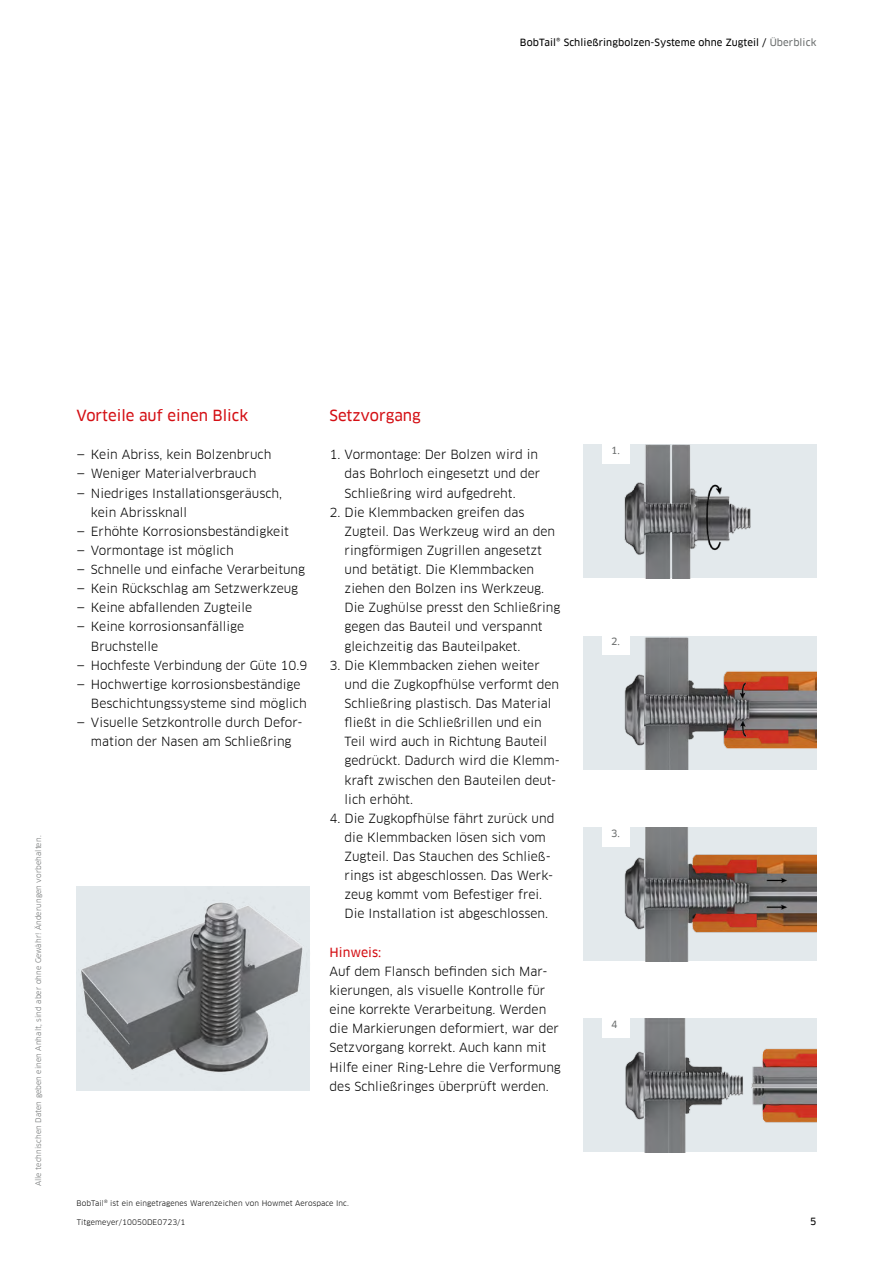
<style>
.page{position:relative;width:893px;height:1263px;background:#fff}
.page>*{position:absolute;margin:0;border:0;box-sizing:border-box;transform-origin:0 0}
.t1{font:15px "Clan Offc Pro News";color:#d40f14}
.t2{font:12.3px/19.2px "Clan Offc Pro";color:#000}
.t3{font:12.3px "Clan Offc Pro News";color:#d40f14}
.t4{font:9.75px "Clan Offc Pro News";letter-spacing:.01em;color:#000}
.t5{font:9.75px "Clan Offc Pro News";color:#6b6e6e}
.t6{font:7.5px "Clan Offc Pro";letter-spacing:.01em;color:#000}
.t7{font:7.5px "Clan Offc Pro";letter-spacing:.01em;color:#6b6e6e}
.s1{color:#6b6e6e}
</style>
<div class="page">
<div style="left:583px;top:444px;width:233px;height:134px;background:#e3e9ec"></div>
<img style="left:615px;top:444px;width:136px;height:134px">
<div style="left:583px;top:636px;width:233px;height:134px;background:#e3e9ec"></div>
<img style="left:624px;top:637px;width:192px;height:133px">
<div style="left:583px;top:827px;width:233px;height:134px;background:#e3e9ec"></div>
<img style="left:618px;top:827px;width:198px;height:134px">
<div style="left:583px;top:1018px;width:233px;height:134px;background:#e3e9ec"></div>
<img style="left:602px;top:1018px;width:214px;height:134px">
<div style="left:602px;top:425px;width:28px;height:38px;background:#fff"></div>
<div style="left:602px;top:617px;width:28px;height:38px;background:#fff"></div>
<div style="left:602px;top:808px;width:28px;height:38px;background:#fff"></div>
<div style="left:602px;top:999px;width:28px;height:38px;background:#fff"></div>
<img style="left:77px;top:887px;width:233px;height:204px">
<p class="t4" style="left:520px;top:37px;width:298px">BobTail® Schließringbolzen-Systeme ohne Zugteil / <span class="s1">Überblick</span></p>
<p class="t7" style="left:34px;top:1186px;width:352px;rotate:-90deg">Alle technischen Daten geben einen Anhalt, sind aber ohne Gewähr! Änderungen vorbehalten.</p>
<p class="t1" style="left:77px;top:407px;width:173px">Vorteile auf einen Blick</p>
<p class="t2" style="left:77px;top:445px;width:196px">— Kein Abriss, kein Bolzenbruch</p>
<p class="t2" style="left:77px;top:464px;width:181px">— Weniger Materialverbrauch</p>
<p class="t2" style="left:91px;top:483px;width:193px;text-indent:-14px">— Niedriges Installationsgeräusch, kein Abrissknall</p>
<p class="t2" style="left:77px;top:522px;width:214px">— Erhöhte Korrosionsbeständigkeit</p>
<p class="t2" style="left:77px;top:541px;width:159px">— Vormontage ist möglich</p>
<p class="t2" style="left:77px;top:560px;width:230px">— Schnelle und einfache Verarbeitung</p>
<p class="t2" style="left:77px;top:579px;width:223px">— Kein Rückschlag am Setzwerkzeug</p>
<p class="t2" style="left:77px;top:598px;width:177px">— Keine abfallenden Zugteile</p>
<p class="t2" style="left:91px;top:617px;width:155px;text-indent:-14px">— Keine korrosionsanfällige<br>Bruchstelle</p>
<p class="t2" style="left:77px;top:655px;width:232px">— Hochfeste Verbindung der Güte 10.9</p>
<p class="t2" style="left:91px;top:675px;width:217px;text-indent:-14px">— Hochwertige korrosionsbeständige<br>Beschichtungssysteme sind möglich</p>
<p class="t2" style="left:77px;top:713px;width:227px;text-align:center">— Visuelle Setzkontrolle durch Defor&shy;mation der Nasen am Schließring</p>
<p class="t1" style="left:330px;top:407px;width:93px">Setzvorgang</p>
<p class="t2" style="left:345px;top:445px;width:197px;text-indent:-15px">1. Vormontage: Der Bolzen wird in das Bohrloch eingesetzt und der<br>Schließring wird aufgedreht.</p>
<p class="t2" style="left:345px;top:502px;width:217px;text-indent:-15px">2. Die Klemmbacken greifen das<br>Zugteil. Das Werkzeug wird an den ringförmigen Zugrillen angesetzt und betätigt. Die Klemmbacken ziehen den Bolzen ins Werkzeug.<br>Die Zughülse presst den Schließring gegen das Bauteil und verspannt gleichzeitig das Bauteilpaket.</p>
<p class="t2" style="left:345px;top:655px;width:217px;text-indent:-15px">3. Die Klemmbacken ziehen weiter und die Zugkopfhülse verformt den<br>Schließring plastisch. Das Material fließt in die Schließrillen und ein<br>Teil wird auch in Richtung Bauteil gedrückt. Dadurch wird die Klemm&shy;kraft zwischen den Bauteilen deut&shy;lich erhöht.</p>
<p class="t2" style="left:345px;top:809px;width:211px;text-indent:-15px">4. Die Zugkopfhülse fährt zurück und die Klemmbacken lösen sich vom Zugteil. Das Stauchen des Schließ&shy;rings ist abgeschlossen. Das Werk&shy;zeug kommt vom Befestiger frei.<br>Die Installation ist abgeschlossen.</p>
<p class="t3" style="left:330px;top:945px;width:53px">Hinweis:</p>
<p class="t2" style="left:330px;top:962px;width:233px">Auf dem Flansch befinden sich Mar&shy;kierungen, als visuelle Kontrolle für eine korrekte Verarbeitung. Werden die Markierungen deformiert, war der Setzvorgang korrekt. Auch kann mit Hilfe einer Ring-Lehre die Verformung des Schließringes überprüft werden.</p>
<p class="t6" style="left:77px;top:1198px;width:274px">BobTail<sup>®</sup> ist ein eingetragenes Warenzeichen von Howmet Aerospace Inc.</p>
<p class="t5" style="left:611px;top:445px;width:10px">1.</p>
<p class="t5" style="left:611px;top:636px;width:10px">2.</p>
<p class="t5" style="left:611px;top:827px;width:10px">3.</p>
<p class="t5" style="left:611px;top:1019px;width:8px">4</p>
<p class="t6" style="left:77px;top:1217px;width:110px">Titgemeyer/10050DE0723/1</p>
<p class="t4" style="left:810px;top:1215px;width:8px">5</p>
</div>
